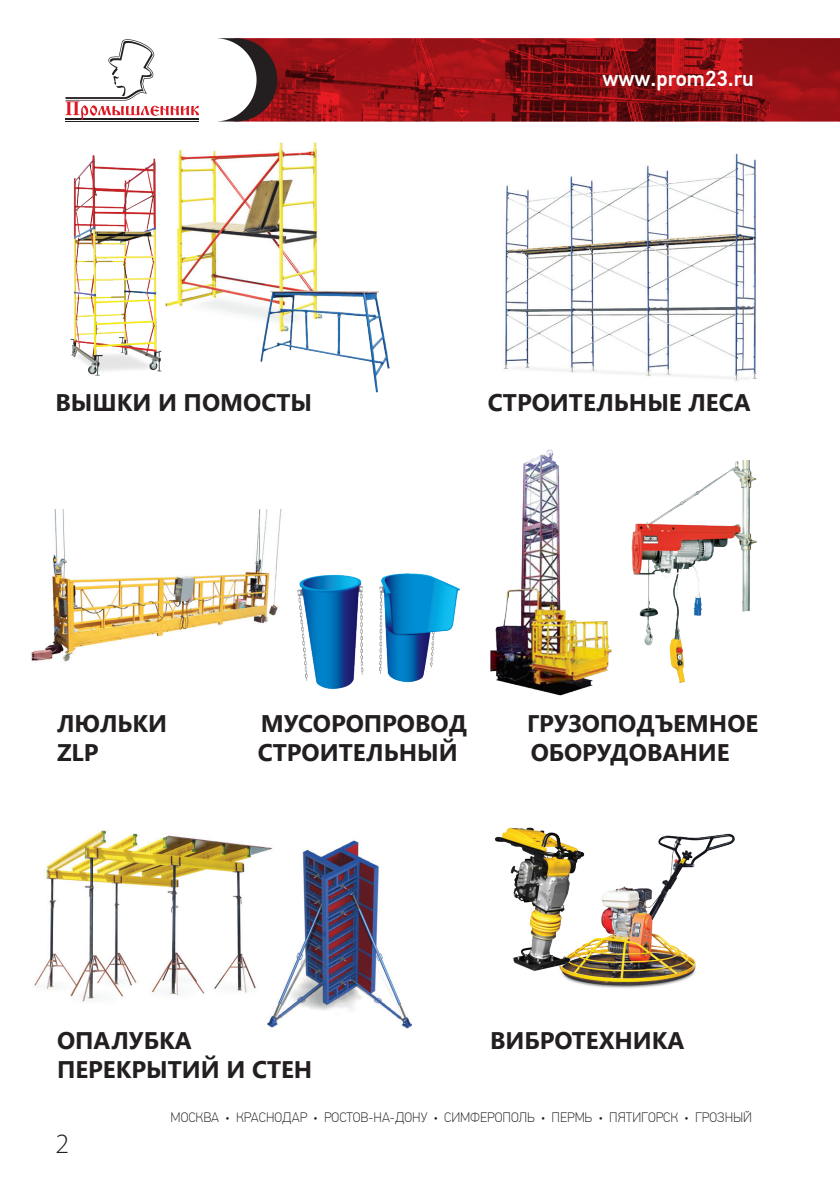
<style>
.page{position:relative;width:840px;height:1191px;background:#fff}
.page>*{position:absolute;margin:0;border:0;box-sizing:border-box;transform-origin:0 0}
.t1{font:300 28px "Myriad Pro";color:#231f20}
.t2{font:700 24px "Segoe UI";color:#231f20}
.t3{font:500 21.8px "PF Din Text Pro";color:#fff}
.t4{font:100 13.6px "PF Din Text Pro";color:#231f20}
</style>
<div class="page">
<svg style="left:839px;top:38px;width:1px;height:83px"></svg>
<svg style="left:277px;top:38px;width:562px;height:83px;background:#911115"></svg>
<svg style="left:217px;top:38px;width:60px;height:83px"></svg>
<hr style="left:66px;top:121px;width:133px;height:1px;background:#231f20">
<svg style="left:65px;top:39px;width:134px;height:81px"></svg>
<img style="left:31px;top:509px;width:251px;height:153px">
<img style="left:568px;top:833px;width:167px;height:155px">
<img style="left:495px;top:827px;width:100px;height:153px">
<img style="left:503px;top:153px;width:254px;height:228px">
<img style="left:297px;top:573px;width:163px;height:116px">
<img style="left:631px;top:461px;width:126px;height:221px">
<img style="left:169px;top:142px;width:148px;height:176px">
<img style="left:70px;top:155px;width:99px;height:221px">
<img style="left:259px;top:279px;width:131px;height:114px">
<img style="left:490px;top:449px;width:122px;height:247px">
<img style="left:267px;top:840px;width:145px;height:189px">
<img style="left:34px;top:830px;width:239px;height:173px">
<p class="t3" style="left:602px;top:65px;width:153px">www.prom23.ru</p>
<p class="t2" style="left:55px;top:380px;width:258px">ВЫШКИ И ПОМОСТЫ</p>
<p class="t2" style="left:487px;top:380px;width:264px">СТРОИТЕЛЬНЫЕ ЛЕСА</p>
<p class="t2" style="left:57px;top:701px;width:111px">ЛЮЛЬКИ</p>
<p class="t2" style="left:261px;top:701px;width:208px">МУСОРОПРОВОД</p>
<p class="t2" style="left:526px;top:701px;width:233px">ГРУЗОПОДЪЕМНОЕ</p>
<p class="t2" style="left:57px;top:729px;width:43px">ZLP</p>
<p class="t2" style="left:258px;top:729px;width:201px">СТРОИТЕЛЬНЫЙ</p>
<p class="t2" style="left:530px;top:729px;width:200px">ОБОРУДОВАНИЕ</p>
<p class="t2" style="left:57px;top:1017px;width:136px">ОПАЛУБКА</p>
<p class="t2" style="left:490px;top:1017px;width:196px">ВИБРОТЕХНИКА</p>
<p class="t2" style="left:57px;top:1046px;width:256px">ПЕРЕКРЫТИЙ И СТЕН</p>
<p class="t1" style="left:55px;top:1128px;width:15px">2</p>
<p class="t4" style="left:170px;top:1109px;width:582px">МОСКВА • КРАСНОДАР • РОСТОВ-НА-ДОНУ • СИМФЕРОПОЛЬ • ПЕРМЬ • ПЯТИГОРСК • ГРОЗНЫЙ</p>
</div>
